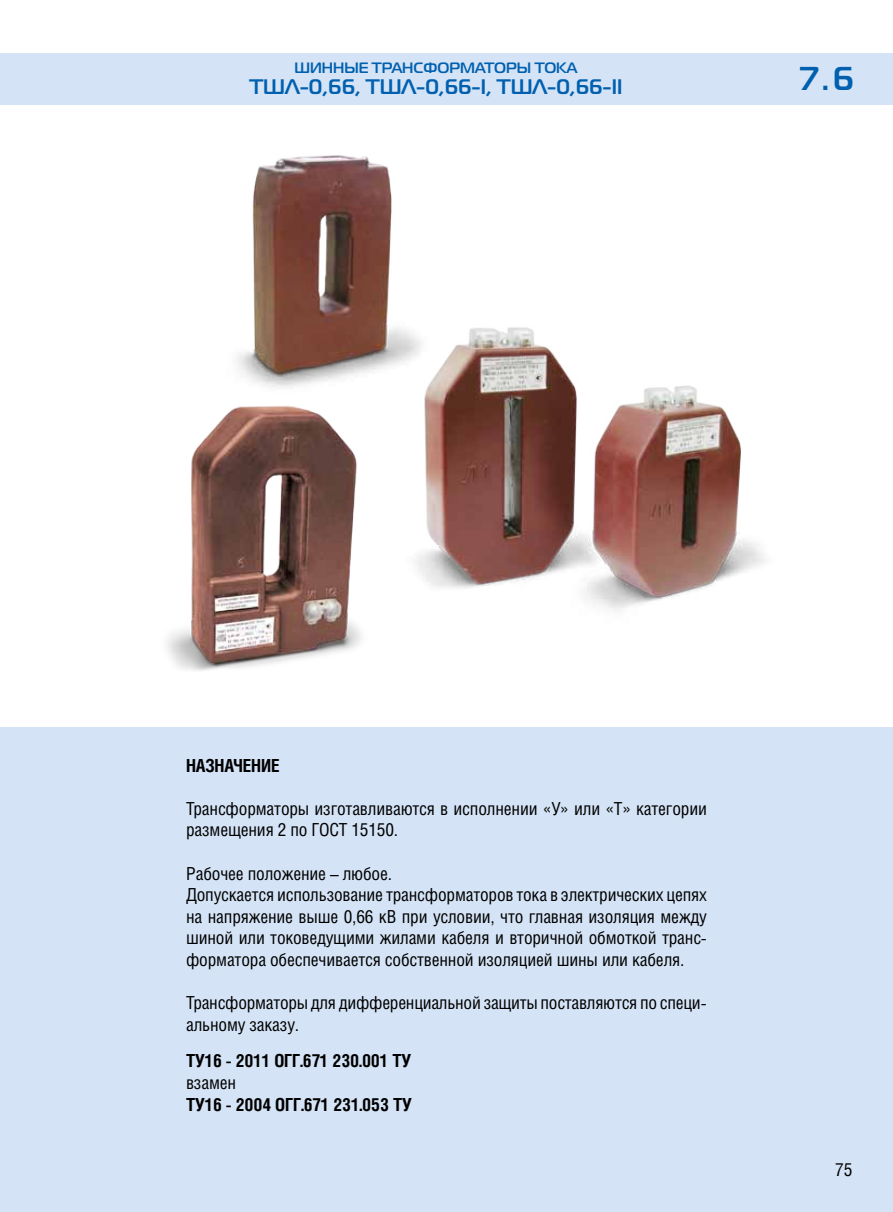
<style>
.page{position:relative;width:893px;height:1212px;background:#fff}
.page>*{position:absolute;margin:0;border:0;box-sizing:border-box;transform-origin:0 0}
.t1{font:700 33px "Magistral C";color:#0060af}
.t2{font:700 21px "Magistral C";color:#0060af}
.t3{font:18px/21.6px "Helios Cond";letter-spacing:-.01em;color:#000}
.t4{font:700 18px "Helios Cond";letter-spacing:-.01em;color:#000}
.t5{font:700 15px "Magistral C";color:#0060af}
</style>
<div class="page">
<div style="left:0;top:53px;width:893px;height:51px;background:#d4e3f5"></div>
<div style="left:0;top:727px;width:893px;height:485px;background:#d4e3f5"></div>
<img style="left:167px;top:405px;width:195px;height:266px">
<img style="left:236px;top:155px;width:161px;height:232px">
<img style="left:397px;top:327px;width:370px;height:284px">
<p class="t5" style="left:294px;top:59px;width:29px">шинные</p>
<p class="t5" style="left:372px;top:59px;width:13px">трансформаторы</p>
<p class="t5" style="left:535px;top:59px;width:12px">тока</p>
<p class="t2" style="left:249px;top:75px;width:374px">ТШЛ-0,66, ТШЛ-0,66-I, ТШЛ-0,66-II</p>
<h1 class="t1" style="left:801px;top:59px;width:55px">7.6</h1>
<p class="t4" style="left:186px;top:754px;width:95px">НАЗНАЧЕНИЕ</p>
<p class="t3" style="left:186px;top:797px;width:522px">Трансформаторы изготавливаются в исполнении «У» или «Т» категории размещения 2 по ГОСТ 15150.</p>
<p class="t3" style="left:186px;top:862px;width:522px">Рабочее положение – любое.<br>Допускается использование трансформаторов тока в электрических цепях на напряжение выше 0,66 кВ при условии, что главная изоляция между шиной или токоведущими жилами кабеля и вторичной обмоткой транс&shy;форматора обеспечивается собственной изоляцией шины или кабеля.</p>
<p class="t3" style="left:186px;top:992px;width:522px">Трансформаторы для дифференциальной защиты поставляются по специ&shy;альному заказу.</p>
<p class="t4" style="left:186px;top:1050px;width:227px">ТУ16 - 2011 ОГГ.671 230.001 ТУ</p>
<p class="t3" style="left:186px;top:1071px;width:52px">взамен</p>
<p class="t4" style="left:186px;top:1093px;width:227px">ТУ16 - 2004 ОГГ.671 231.053 ТУ</p>
<p class="t3" style="left:835px;top:1158px;width:19px">75</p>
</div>
